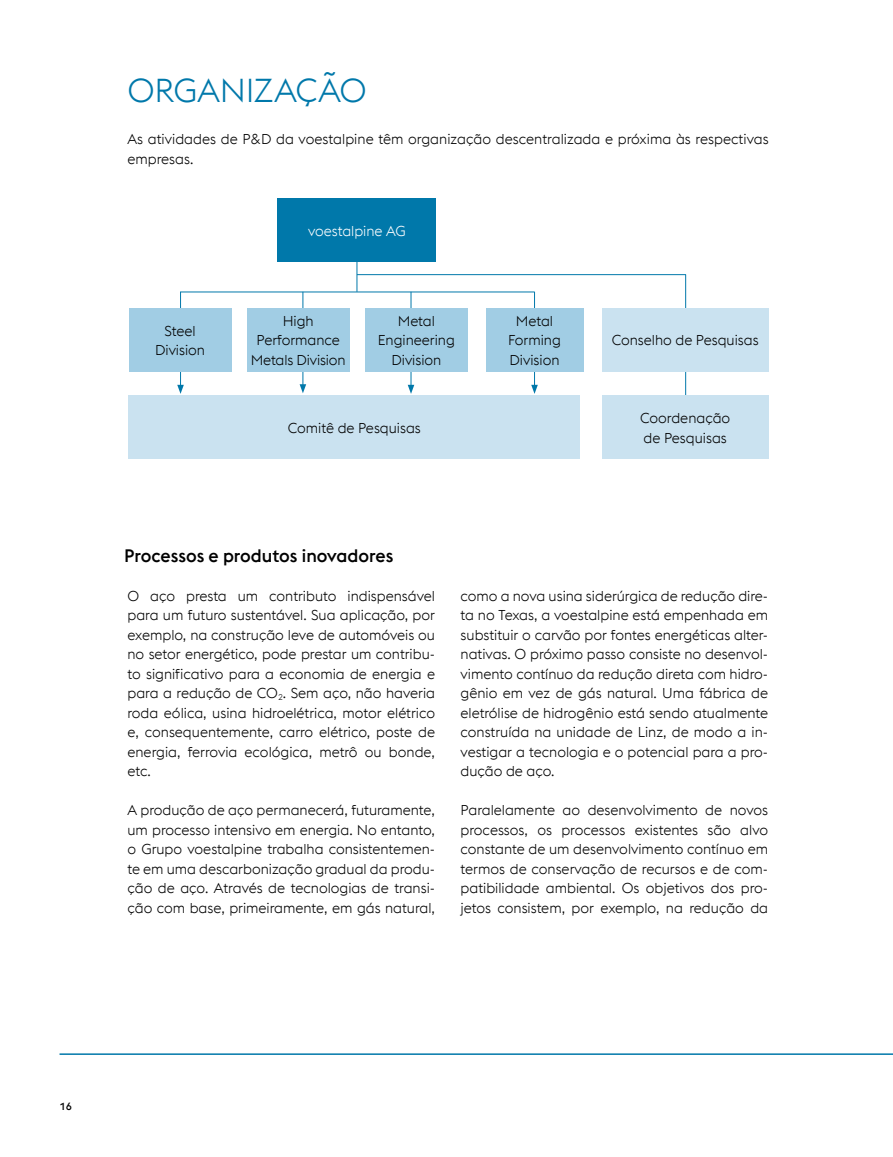
<style>
.page{position:relative;width:893px;height:1157px;background:#fff}
.page>*{position:absolute;margin:0;border:0;box-sizing:border-box;transform-origin:0 0}
.t1{font:300 33px "voestalpine";letter-spacing:-.01em;color:#0078aa}
.t2{font:500 18px "voestalpine";color:#000}
.t3{font:300 14.25px/19.5px "voestalpine";color:#000;text-align:center}
.t4{font:300 14.25px "voestalpine";color:#fff}
.t5{font:500 10.5px "voestalpine";color:#000}
</style>
<div class="page">
<hr style="left:60px;top:1053px;width:833px;height:1px;background:#0078aa">
<hr style="left:685px;top:274px;width:1px;height:126px;background:#0078aa">
<hr style="left:411px;top:292px;width:1px;height:95px;background:#0078aa">
<svg style="left:408px;top:385px;width:6px;height:9px"></svg>
<hr style="left:357px;top:260px;width:1px;height:32px;background:#0078aa">
<hr style="left:303px;top:292px;width:1px;height:95px;background:#0078aa">
<svg style="left:300px;top:384px;width:6px;height:9px"></svg>
<hr style="left:180px;top:292px;width:354px;height:1px;background:#0078aa">
<hr style="left:534px;top:292px;width:1px;height:95px;background:#0078aa">
<svg style="left:531px;top:385px;width:7px;height:9px"></svg>
<hr style="left:180px;top:292px;width:1px;height:95px;background:#0078aa">
<svg style="left:177px;top:385px;width:7px;height:9px"></svg>
<hr style="left:357px;top:274px;width:329px;height:1px;background:#0078aa">
<div style="left:278px;top:198px;width:158px;height:64px;background:#0078aa"></div>
<div style="left:129px;top:308px;width:102px;height:63px;background:#a1cde4"></div>
<div style="left:247px;top:308px;width:102px;height:63px;background:#a1cde4"></div>
<div style="left:365px;top:308px;width:102px;height:63px;background:#a1cde4"></div>
<div style="left:486px;top:308px;width:97px;height:63px;background:#a1cde4"></div>
<div style="left:129px;top:395px;width:451px;height:64px;background:#cae2f0"></div>
<div style="left:602px;top:308px;width:166px;height:63px;background:#cae2f0"></div>
<div style="left:602px;top:395px;width:166px;height:64px;background:#cae2f0"></div>
<h1 class="t1" style="left:127px;top:71px;width:241px">ORGANIZAÇÃO</h1>
<p class="t3" style="left:127px;top:129px;width:643px;text-align:left">As atividades de P&amp;D da voestalpine têm organização descentralizada e próxima às respectivas empresas.</p>
<p class="t4" style="left:308px;top:223px;width:99px">voestalpine AG</p>
<p class="t3" style="left:155px;top:321px;width:52px">Steel<br>Division</p>
<p class="t3" style="left:251px;top:311px;width:96px">High<br>Performance<br>Metals Division</p>
<p class="t3" style="left:378px;top:311px;width:78px">Metal<br>Engineering<br>Division</p>
<p class="t3" style="left:508px;top:311px;width:54px">Metal<br>Forming<br>Division</p>
<p class="t3" style="left:288px;top:418px;width:135px">Comitê de Pesquisas</p>
<p class="t3" style="left:612px;top:331px;width:148px">Conselho de Pesquisas</p>
<p class="t3" style="left:640px;top:408px;width:92px;text-align:left">Coordenação de Pesquisas</p>
<p class="t2" style="left:124px;top:545px;width:271px">Processos e produtos inovadores</p>
<p class="t3" style="left:127px;top:586px;width:309px;text-align:justify">O aço presta um contributo indispensável para um futuro sustentável. Sua aplicação, por exemplo, na construção leve de automóveis ou no setor energético, pode prestar um contribu&shy;to significativo para a economia de energia e para a redução de CO<sub>2</sub>. Sem aço, não haveria roda eólica, usina hidroelétrica, motor elétrico e, consequentemente, carro elétrico, poste de energia, ferrovia ecológica, metrô ou bonde, etc.</p>
<p class="t3" style="left:127px;top:800px;width:309px;text-align:justify">A produção de aço permanecerá, futuramente, um processo intensivo em energia. No entanto, o Grupo voestalpine trabalha consistentemen&shy;te em uma descarbonização gradual da produ&shy;ção de aço. Através de tecnologias de transi&shy;ção com base, primeiramente, em gás natural,</p>
<p class="t3" style="left:461px;top:586px;width:309px;text-align:justify">como a nova usina siderúrgica de redução dire&shy;ta no Texas, a voestalpine está empenhada em substituir o carvão por fontes energéticas alter&shy;nativas. O próximo passo consiste no desenvol&shy;vimento contínuo da redução direta com hidro&shy;gênio em vez de gás natural. Uma fábrica de eletrólise de hidrogênio está sendo atualmente construída na unidade de Linz, de modo a in&shy;vestigar a tecnologia e o potencial para a pro&shy;dução de aço.</p>
<p class="t3" style="left:461px;top:800px;width:309px;text-align:justify">Paralelamente ao desenvolvimento de novos processos, os processos existentes são alvo constante de um desenvolvimento contínuo em termos de conservação de recursos e de com&shy;patibilidade ambiental. Os objetivos dos pro&shy;jetos consistem, por exemplo, na redução da</p>
<p class="t5" style="left:60px;top:1099px;width:14px">16</p>
</div>
